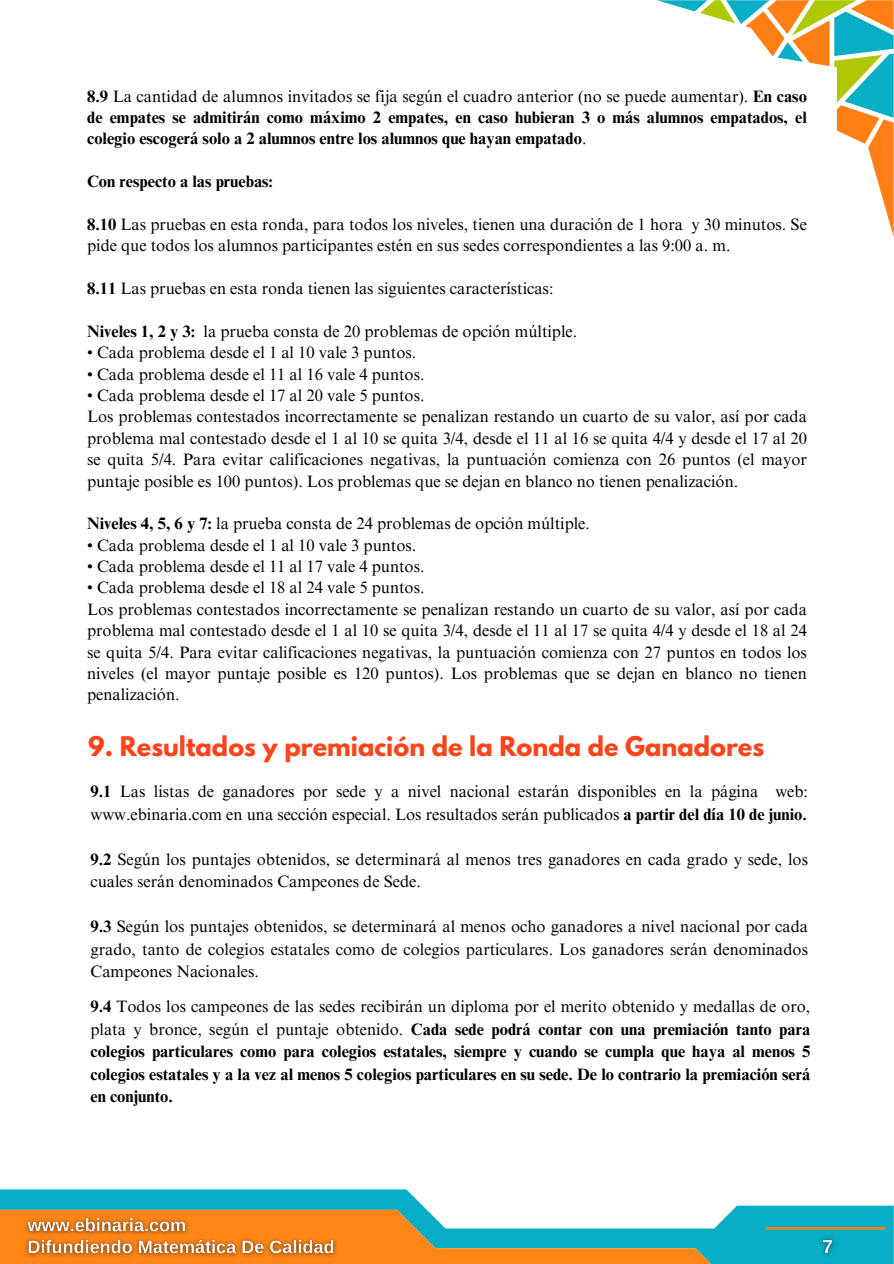
<style>
.page{position:relative;width:894px;height:1264px;background:#fff}
.page>*{position:absolute;margin:0;border:0;box-sizing:border-box;transform-origin:0 0}
.t1{font:700 24px "League Spartan";color:#fd441b}
.t2{font:16.5px/21.3px "Times NRMT Pro";color:#000}
.t3{font:700 16.5px/22.5px "Times NRMT Pro";color:#000;text-align:justify}
.s1{font-weight:400}
.s2{font-weight:700}
</style>
<div class="page">
<svg style="left:657px;top:0;width:236px;height:235px"></svg>
<svg style="left:0;top:1189px;width:893px;height:74px;fill:#07aec5"></svg>
<svg style="left:0;top:1209px;width:714px;height:54px"></svg>
<svg style="left:764px;top:1226px;width:120px;height:3px"></svg>
<img style="left:18px;top:1209px;width:176px;height:32px">
<img style="left:20px;top:1230px;width:322px;height:33px">
<img style="left:813px;top:1230px;width:28px;height:31px">
<p class="t3" style="left:87px;top:87px;width:721px;line-height:21.3px">8.9 <span class="s1">La cantidad de alumnos invitados se fija según el cuadro anterior (no se puede aumentar).</span> En caso de empates se admitirán como máximo 2 empates, en caso hubieran 3 o más alumnos empatados, el colegio escogerá solo a 2 alumnos entre los alumnos que hayan empatado<span class="s1">.</span></p>
<p class="t3" style="left:87px;top:172px;width:187px">Con respecto a las pruebas:</p>
<h2 class="t2" style="left:87px;top:216px;width:721px"><span class="s2">8.10</span> Las pruebas en esta ronda, para todos los niveles, tienen una duración de 1 hora y 30 minutos. Se pide que todos los alumnos participantes estén en sus sedes correspondientes a las 9:00 a. m.</h2>
<p class="t2" style="left:87px;top:280px;width:467px"><span class="s2">8.11</span> Las pruebas en esta ronda tienen las siguientes características:</p>
<p class="t2" style="left:87px;top:322px;width:491px"><span class="s2">Niveles 1, 2 y 3:</span> la prueba consta de 20 problemas de opción múltiple.</p>
<p class="t2" style="left:87px;top:344px;width:330px">• Cada problema desde el 1 al 10 vale 3 puntos.</p>
<p class="t2" style="left:87px;top:365px;width:339px">• Cada problema desde el 11 al 16 vale 4 puntos.</p>
<p class="t2" style="left:87px;top:387px;width:339px">• Cada problema desde el 17 al 20 vale 5 puntos.</p>
<p class="t2" style="left:87px;top:408px;width:721px;text-align:justify">Los problemas contestados incorrectamente se penalizan restando un cuarto de su valor, así por cada problema mal contestado desde el 1 al 10 se quita 3/4, desde el 11 al 16 se quita 4/4 y desde el 17 al 20 se quita 5/4. Para evitar calificaciones negativas, la puntuación comienza con 26 puntos (el mayor puntaje posible es 100 puntos). Los problemas que se dejan en blanco no tienen penalización.</p>
<p class="t2" style="left:87px;top:515px;width:504px"><span class="s2">Niveles 4, 5, 6 y 7:</span> la prueba consta de 24 problemas de opción múltiple.</p>
<p class="t2" style="left:87px;top:536px;width:330px">• Cada problema desde el 1 al 10 vale 3 puntos.</p>
<p class="t2" style="left:87px;top:558px;width:339px">• Cada problema desde el 11 al 17 vale 4 puntos.</p>
<p class="t2" style="left:87px;top:579px;width:339px">• Cada problema desde el 18 al 24 vale 5 puntos.</p>
<p class="t2" style="left:87px;top:600px;width:721px;text-align:justify">Los problemas contestados incorrectamente se penalizan restando un cuarto de su valor, así por cada problema mal contestado desde el 1 al 10 se quita 3/4, desde el 11 al 17 se quita 4/4 y desde el 18 al 24 se quita 5/4. Para evitar calificaciones negativas, la puntuación comienza con 27 puntos en todos los niveles (el mayor puntaje posible es 120 puntos). Los problemas que se dejan en blanco no tienen penalización.</p>
<p class="t1" style="left:88px;top:734px;width:677px">9. Resultados y premiación de la Ronda de Ganadores</p>
<h1 class="t2" style="left:90px;top:782px;width:718px;line-height:22.5px"><span class="s2">9.1</span> Las listas de ganadores por sede y a nivel nacional estarán disponibles en la página web: www.ebinaria.com en una sección especial. Los resultados serán publicados <span class="s2">a partir del día 10 de junio.</span></h1>
<p class="t2" style="left:90px;top:849px;width:718px;line-height:22.5px"><span class="s2">9.2</span> Según los puntajes obtenidos, se determinará al menos tres ganadores en cada grado y sede, los cuales serán denominados Campeones de Sede.</p>
<p class="t2" style="left:90px;top:917px;width:718px;line-height:22.5px;text-align:justify"><span class="s2">9.3</span> Según los puntajes obtenidos, se determinará al menos ocho ganadores a nivel nacional por cada grado, tanto de colegios estatales como de colegios particulares. Los ganadores serán denominados Campeones Nacionales.</p>
<p class="t3" style="left:90px;top:997px;width:721px">9.4 <span class="s1">Todos los campeones de las sedes recibirán un diploma por el merito obtenido y medallas de oro, plata y bronce, según el puntaje obtenido.</span> Cada sede podrá contar con una premiación tanto para colegios particulares como para colegios estatales, siempre y cuando se cumpla que haya al menos 5 colegios estatales y a la vez al menos 5 colegios particulares en su sede. De lo contrario la premiación será en conjunto.</p>
</div>
